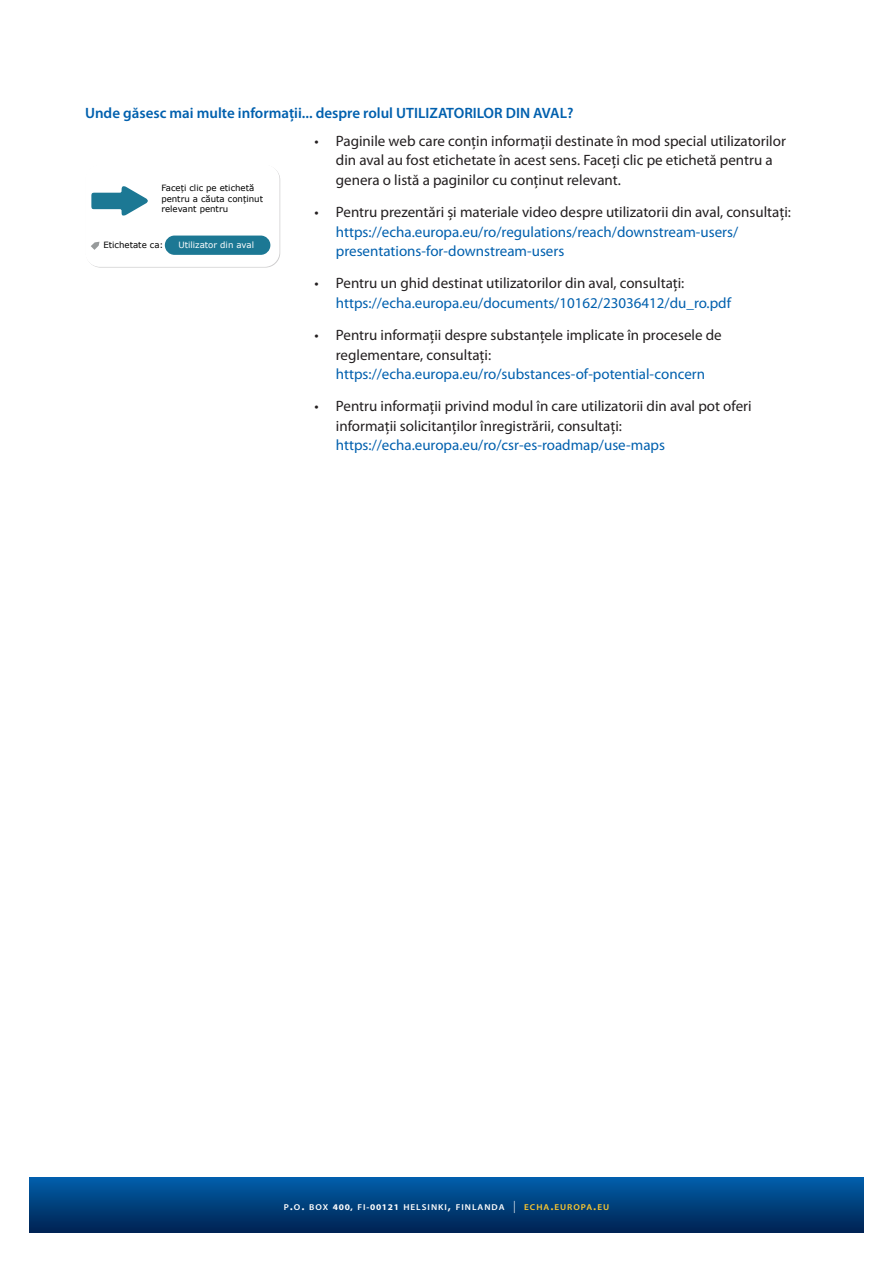
<style>
.page{position:relative;width:893px;height:1263px;background:#fff}
.page>*{position:absolute;margin:0;border:0;box-sizing:border-box;transform-origin:0 0}
.t1{font:15px/19.5px "Myriad Pro";color:#231f20}
.t2{font:15px/19.5px "Myriad Pro";color:#0160ae}
.Headline_2_CAPS_blue{font:600 15px "Myriad Pro";color:#0160ae}
.t3{font:8.55px/10.4px "Verdana";color:#000}
.t4{font:600 8.55px "Myriad Pro";letter-spacing:.105em;color:#fff;scale:1.08 1}
.t5{font:8.55px "Verdana";color:#fff}
.s1{color:#231f20}
.s2{color:#0160ae}
.s3{font-size:12.15px}
.s4{font-weight:700;font-size:8.7px}
.s5{font-weight:700;font-size:8.25px}
.s6{font-weight:300;font-size:12.15px}
.s7{color:#fec82d}
.s8{font-size:12.15px;color:#fec82d}
</style>
<div class="page">
<svg style="left:30px;top:1177px;width:833px;height:55px;background:#00407e"></svg>
<svg style="left:91px;top:186px;width:57px;height:30px"></svg>
<div style="left:165px;top:236px;width:105px;height:19px;background:#1c7894;border-radius:10px"></div>
<svg style="left:91px;top:242px;width:8px;height:8px"></svg>
<p class="Headline_2_CAPS_blue" style="left:85px;top:103px;width:490px">Unde găsesc mai multe informații... despre rolul UTILIZATORILOR DIN AVAL?</p>
<p class="t1" style="left:336px;top:131px;width:452px;text-indent:-21px">• Paginile web care conțin informații destinate în mod special utilizatorilor din aval au fost etichetate în acest sens. Faceți clic pe etichetă pentru a genera o listă a paginilor cu conținut relevant.</p>
<p class="t2" style="left:336px;top:203px;width:457px;text-indent:-21px"><span class="s1">• Pentru prezentări și materiale video despre utilizatorii din aval, consultați: </span>https://echa.europa.eu/ro/regulations/reach/downstream-users/ presentations-for-downstream-users</p>
<p class="t2" style="left:336px;top:274px;width:397px;text-indent:-21px"><span class="s1">• Pentru un ghid destinat utilizatorilor din aval, consultați: </span>https://echa.europa.eu/documents/10162/23036412/du_ro.pdf</p>
<p class="t1" style="left:336px;top:326px;width:387px;text-indent:-21px">• Pentru informații despre substanțele implicate în procesele de reglementare, consultați: <span class="s2">https://echa.europa.eu/ro/substances-of-potential-concern</span></p>
<p class="t1" style="left:336px;top:397px;width:417px;text-indent:-21px">• Pentru informații privind modul în care utilizatorii din aval pot oferi informații solicitanților înregistrării, consultați: <span class="s2">https://echa.europa.eu/ro/csr-es-roadmap/use-maps</span></p>
<p class="t3" style="left:161px;top:183px;width:103px">Faceți clic pe etichetă pentru a căuta conținut relevant pentru</p>
<p class="t3" style="left:103px;top:240px;width:62px">Etichetate ca:</p>
<p class="t5" style="left:178px;top:239px;width:77px">Utilizator din aval</p>
<p class="t4" style="left:284px;top:1201px;width:303px">P<span class="s3">.</span>O<span class="s3">.</span> BOX <span class="s4">400,</span> FI<span class="s5">-</span><span class="s4">00121</span> HELSINKI<span class="s3">,</span> FINLANDA <span class="s6">|</span> <span class="s7">ECHA</span><span class="s8">.</span><span class="s7">EUROPA</span><span class="s8">.</span><span class="s7">EU</span></p>
</div>
